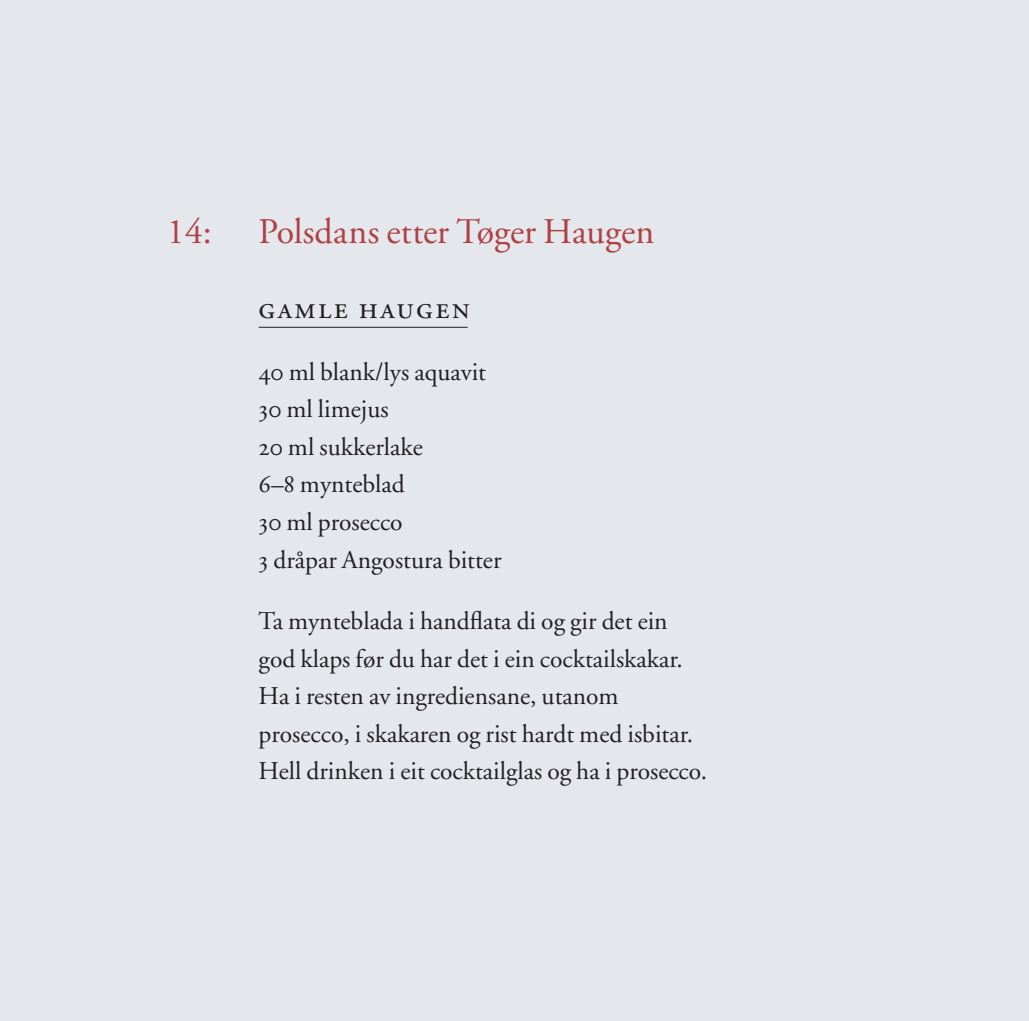
<style>
.page{position:relative;width:1029px;height:1021px;background:#fff}
.page>*{position:absolute;margin:0;border:0;box-sizing:border-box;transform-origin:0 0}
.t1{font:36px "Adobe Garamond";color:#af4145}
.t2{font:31.5px "Adobe Garamond Exp";letter-spacing:.075em;color:#231f20}
.t3{font:25.5px/37.5px "Adobe Garamond";color:#231f20}
.s1{font-family:"Adobe Garamond Exp"}
</style>
<div class="page">
<div style="left:0;top:0;width:1029px;height:1020px;background:#e4e8ec"></div>
<hr style="left:259px;top:327px;width:209px;height:1px;background:#231f20">
<h1 class="t1" style="left:167px;top:213px;width:46px">14:</h1>
<h1 class="t1" style="left:259px;top:213px;width:397px">Polsdans etter Tøger Haugen</h1>
<p class="t2" style="left:259px;top:296px;width:213px">gamle haugen</p>
<p class="t3" style="left:259px;top:353px;width:244px"><span class="s1">40</span> ml blank/lys aquavit<br><span class="s1">30</span> ml limejus<br><span class="s1">20</span> ml sukkerlake<br><span class="s1">6</span>–<span class="s1">8</span> mynteblad<br><span class="s1">30</span> ml prosecco<br><span class="s1">3</span> dråpar Angostura bitter</p>
<p class="t3" style="left:259px;top:603px;width:450px">Ta mynteblada i handflata di og gir det ein god klaps før du har det i ein cocktailskakar.<br>Ha i resten av ingrediensane, utanom prosecco, i skakaren og rist hardt med isbitar.<br>Hell drinken i eit cocktailglas og ha i prosecco.</p>
</div>
